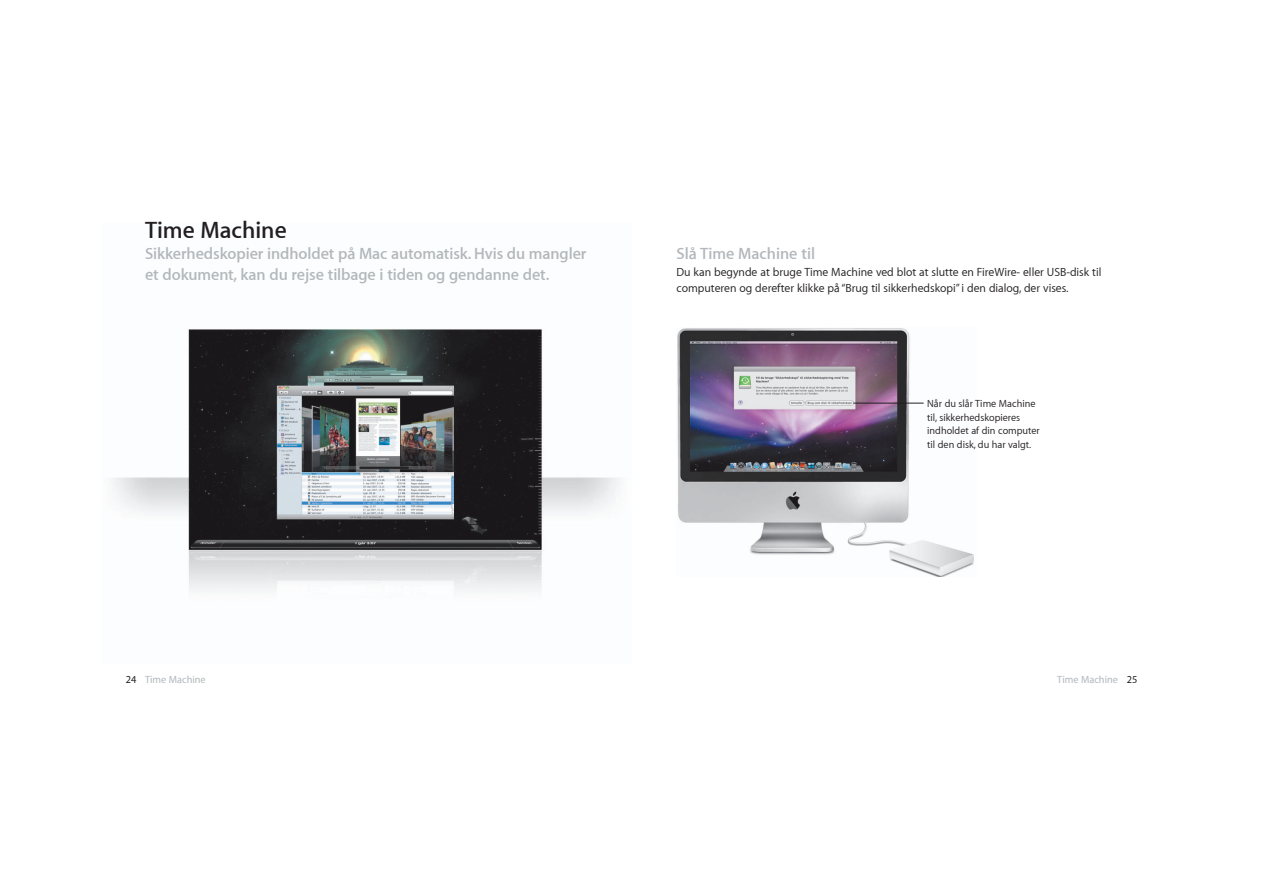
<style>
.page{position:relative;width:1263px;height:893px;background:#fff}
.page>*{position:absolute;margin:0;border:0;box-sizing:border-box;transform-origin:0 0}
.t1{font:600 24px "Myriad Set";color:#231f20}
.t2{font:600 16.5px/21px "Myriad Set";letter-spacing:-.005em;color:#b2b7bb}
.t3{font:12px/16.5px "Myriad Set Text";color:#231f20}
.t4{font:10.5px/13.5px "Myriad Set Text";color:#231f20}
.t5{font:500 10.5px "Myriad Set";color:#b2b7bb}
.s1{color:#231f20}
</style>
<div class="page">
<img style="left:677px;top:328px;width:297px;height:249px">
<hr style="left:854px;top:403px;width:70px;height:1px;background:#231f20">
<img style="left:112px;top:329px;width:508px;height:263px">
<h1 class="t1" style="left:145px;top:218px;width:143px">Time Machine</h1>
<h2 class="t2" style="left:145px;top:244px;width:443px">Sikkerhedskopier indholdet på Mac automatisk. Hvis du mangler et dokument, kan du rejse tilbage i tiden og gendanne det.</h2>
<h2 class="t2" style="left:677px;top:244px;width:140px">Slå Time Machine til</h2>
<p class="t3" style="left:677px;top:264px;width:426px">Du kan begynde at bruge Time Machine ved blot at slutte en FireWire- eller USB-disk til computeren og derefter klikke på “Brug til sikkerhedskopi” i den dialog, der vises.</p>
<p class="t4" style="left:927px;top:397px;width:114px">Når du slår Time Machine til, sikkerhedskopieres indholdet af din computer til den disk, du har valgt.</p>
<p class="t5" style="left:126px;top:675px;width:81px"><span class="s1">24</span> Time Machine</p>
<p class="t5" style="left:1057px;top:674px;width:82px">Time Machine <span class="s1">25</span></p>
</div>
